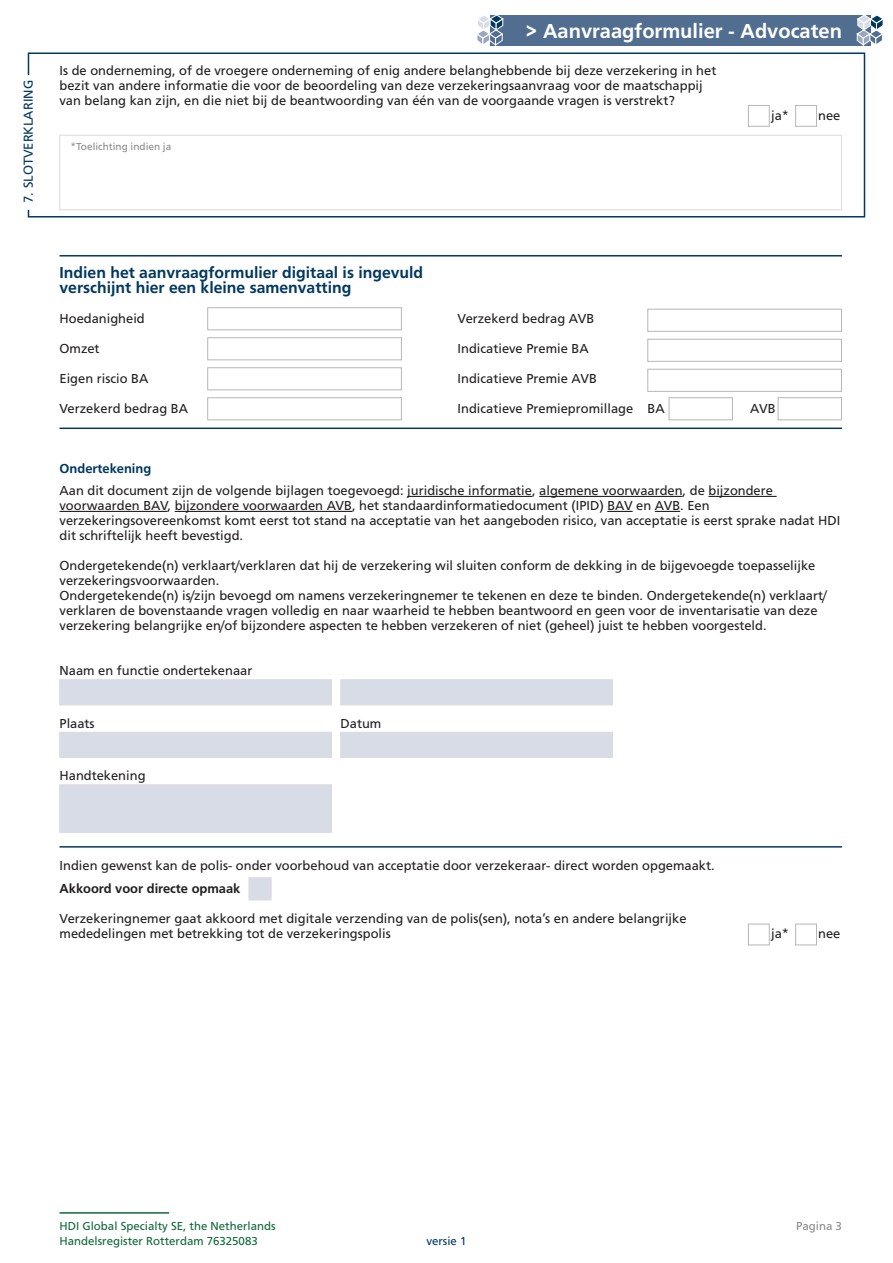
<style>
.page{position:relative;width:893px;height:1263px;background:#fff}
.page>*{position:absolute;margin:0;border:0;box-sizing:border-box;transform-origin:0 0}
.t1{font:21px "HDI Gerling Sans Bold";color:#fff}
.t2{font:16.5px/15px "HDI Gerling Sans Bold";color:#003860}
.t3{font:13.5px/15px "HDI Gerling Sans Regular";color:#231f20}
.t4{font:13.5px "HDI Gerling Sans Bold";color:#231f20}
.t5{font:13.5px "HDI Gerling Sans Regular";color:#003860}
.t6{font:13.5px "HDI Gerling Sans Bold";color:#003860}
.t7{font:12px "HDI Gerling Sans Regular";color:#0f6838}
.t8{font:12px "HDI Gerling Sans Regular";color:#89898b}
.t9{font:12px "HDI Gerling Sans Regular";color:#003860}
.t10{font:10.5px "HDI Gerling Sans Regular";color:#89898b}
</style>
<div class="page">
<div style="left:490px;top:15px;width:380px;height:30px;background:#516e90"></div>
<svg style="left:477px;top:15px;width:26px;height:31px"></svg>
<svg style="left:857px;top:15px;width:27px;height:31px"></svg>
<hr style="left:60px;top:1212px;width:109px;height:2px;background:#0f6838">
<div style="left:28px;top:52px;width:837px;height:166px;border:2px solid #003860"></div>
<div style="left:15px;top:75px;width:25px;height:128px;background:#fff"></div>
<div style="left:60px;top:135px;width:782px;height:75px;background:#fff;border:1px solid #dcdadb"></div>
<div style="left:748px;top:105px;width:21px;height:22px;background:#fff;border:1px solid #b8b6b8"></div>
<div style="left:795px;top:105px;width:22px;height:22px;background:#fff;border:1px solid #b8b6b8"></div>
<div style="left:21px;top:203px;width:22px;height:7px;background:#fff"></div>
<div style="left:207px;top:308px;width:195px;height:22px;border:1px solid #b8b6b8"></div>
<div style="left:207px;top:338px;width:195px;height:22px;border:1px solid #b8b6b8"></div>
<div style="left:207px;top:368px;width:195px;height:22px;border:1px solid #b8b6b8"></div>
<div style="left:207px;top:398px;width:195px;height:22px;border:1px solid #b8b6b8"></div>
<div style="left:648px;top:339px;width:194px;height:23px;border:1px solid #b8b6b8"></div>
<div style="left:648px;top:369px;width:194px;height:23px;border:1px solid #b8b6b8"></div>
<div style="left:648px;top:309px;width:194px;height:23px;border:1px solid #b8b6b8"></div>
<hr style="left:60px;top:427px;width:782px;height:2px;background:#003860">
<hr style="left:60px;top:255px;width:782px;height:2px;background:#003860">
<div style="left:778px;top:397px;width:64px;height:23px;border:1px solid #b8b6b8"></div>
<div style="left:669px;top:397px;width:64px;height:23px;border:1px solid #b8b6b8"></div>
<div style="left:748px;top:924px;width:21px;height:21px;background:#fff;border:1px solid #b8b6b8"></div>
<div style="left:795px;top:924px;width:22px;height:21px;background:#fff;border:1px solid #b8b6b8"></div>
<hr style="left:407px;top:496px;width:125px;height:1px;background:#231f20">
<hr style="left:539px;top:496px;width:144px;height:1px;background:#231f20">
<hr style="left:708px;top:496px;width:69px;height:1px;background:#231f20">
<hr style="left:60px;top:511px;width:108px;height:1px;background:#231f20">
<hr style="left:175px;top:511px;width:177px;height:1px;background:#231f20">
<svg style="left:607px;top:511px;width:26px;height:1px"></svg>
<svg style="left:655px;top:511px;width:25px;height:1px"></svg>
<hr style="left:60px;top:846px;width:782px;height:2px;background:#003860">
<div style="left:60px;top:732px;width:272px;height:25px;background:#d7dce6"></div>
<div style="left:60px;top:679px;width:272px;height:26px;background:#d7dce6;border:1px solid #dcdadb"></div>
<div style="left:341px;top:732px;width:272px;height:26px;background:#d7dce6"></div>
<div style="left:341px;top:679px;width:272px;height:26px;background:#d7dce6;border:1px solid #dcdadb"></div>
<div style="left:249px;top:878px;width:22px;height:22px;background:#d7dce6"></div>
<div style="left:60px;top:784px;width:272px;height:48px;background:#d7dce6;border:1px solid #dcdadb"></div>
<p class="t5" style="left:21px;top:203px;width:124px;rotate:-90deg">7. SLOTVERKLARING</p>
<h1 class="t1" style="left:525px;top:18px;width:318px">&gt; Aanvraagformulier - Advocaten</h1>
<p class="t3" style="left:60px;top:63px;width:658px">Is de onderneming, of de vroegere onderneming of enig andere belanghebbende bij deze verzekering in het bezit van andere informatie die voor de beoordeling van deze verzekeringsaanvraag voor de maatschappij van belang kan zijn, en die niet bij de beantwoording van één van de voorgaande vragen is verstrekt?</p>
<p class="t10" style="left:71px;top:140px;width:102px">*Toelichting indien ja</p>
<p class="t2" style="left:60px;top:265px;width:365px">Indien het aanvraagformulier digitaal is ingevuld verschijnt hier een kleine samenvatting</p>
<p class="t3" style="left:771px;top:108px;width:19px">ja*</p>
<p class="t3" style="left:818px;top:108px;width:24px">nee</p>
<p class="t3" style="left:60px;top:311px;width:87px">Hoedanigheid</p>
<p class="t3" style="left:60px;top:341px;width:42px">Omzet</p>
<p class="t3" style="left:60px;top:371px;width:90px">Eigen riscio BA</p>
<p class="t3" style="left:60px;top:401px;width:130px">Verzekerd bedrag BA</p>
<p class="t3" style="left:458px;top:311px;width:138px">Verzekerd bedrag AVB</p>
<p class="t3" style="left:458px;top:341px;width:133px">Indicatieve Premie BA</p>
<p class="t3" style="left:458px;top:371px;width:141px">Indicatieve Premie AVB</p>
<p class="t3" style="left:458px;top:401px;width:177px">Indicatieve Premiepromillage</p>
<p class="t3" style="left:648px;top:401px;width:19px">BA</p>
<p class="t3" style="left:750px;top:401px;width:27px">AVB</p>
<p class="t6" style="left:60px;top:460px;width:93px">Ondertekening</p>
<p class="t3" style="left:60px;top:483px;width:782px">Aan dit document zijn de volgende bijlagen toegevoegd: juridische informatie, algemene voorwaarden, de bijzondere voorwaarden BAV, bijzondere voorwaarden AVB, het standaardinformatiedocument (IPID) BAV en AVB. Een verzekeringsovereenkomst komt eerst tot stand na acceptatie van het aangeboden risico, van acceptatie is eerst sprake nadat HDI dit schriftelijk heeft bevestigd.</p>
<p class="t3" style="left:60px;top:558px;width:769px">Ondergetekende(n) verklaart/verklaren dat hij de verzekering wil sluiten conform de dekking in de bijgevoegde toepasselijke verzekeringsvoorwaarden.<br>Ondergetekende(n) is/zijn bevoegd om namens verzekeringnemer te tekenen en deze te binden. Ondergetekende(n) verklaart/ verklaren de bovenstaande vragen volledig en naar waarheid te hebben beantwoord en geen voor de inventarisatie van deze verzekering belangrijke en/of bijzondere aspecten te hebben verzekeren of niet (geheel) juist te hebben voorgesteld.</p>
<p class="t3" style="left:60px;top:663px;width:194px">Naam en functie ondertekenaar</p>
<p class="t3" style="left:60px;top:716px;width:37px">Plaats</p>
<p class="t3" style="left:341px;top:716px;width:42px">Datum</p>
<p class="t3" style="left:60px;top:768px;width:88px">Handtekening</p>
<p class="t3" style="left:60px;top:858px;width:657px">Indien gewenst kan de polis- onder voorbehoud van acceptatie door verzekeraar- direct worden opgemaakt.</p>
<p class="t3" style="left:60px;top:911px;width:628px">Verzekeringnemer gaat akkoord met digitale verzending van de polis(sen), nota’s en andere belangrijke mededelingen met betrekking tot de verzekeringspolis</p>
<p class="t4" style="left:60px;top:880px;width:182px">Akkoord voor directe opmaak</p>
<p class="t3" style="left:771px;top:926px;width:19px">ja*</p>
<p class="t3" style="left:818px;top:926px;width:24px">nee</p>
<p class="t7" style="left:60px;top:1219px;width:218px">HDI Global Specialty SE, the Netherlands</p>
<p class="t8" style="left:796px;top:1219px;width:47px">Pagina 3</p>
<p class="t7" style="left:60px;top:1234px;width:200px">Handelsregister Rotterdam 76325083</p>
<p class="t9" style="left:426px;top:1234px;width:42px">versie 1</p>
</div>
